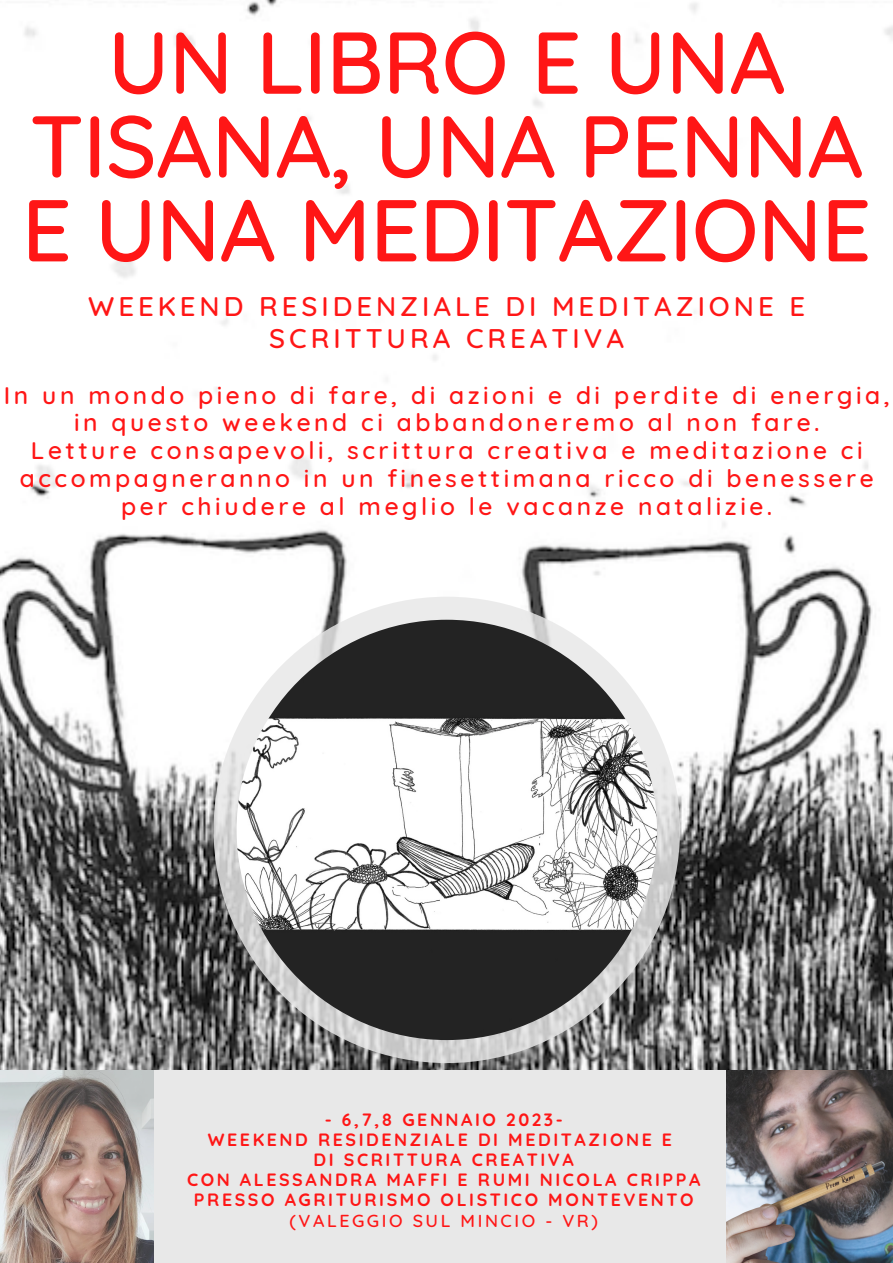
<style>
.page{position:relative;width:893px;height:1263px;background:#fff}
.page>*{position:absolute;margin:0;border:0;box-sizing:border-box;transform-origin:0 0}
.t1{font:500 87.53px/83.8px "Quicksand";letter-spacing:-.005em;color:#ff1616;text-align:center}
.t2{font:500 27.53px/31.3px "Quicksand";letter-spacing:.145em;color:#ff1616;text-align:center}
.t3{font:500 24.53px/27.8px "Quicksand";letter-spacing:.145em;color:#ff1616;text-align:center}
.t4{font:700 17.77px/20.2px "Quicksand";letter-spacing:.145em;color:#ff1616;text-align:center}
.t5{font:500 17.77px "Quicksand";letter-spacing:.145em;color:#ff1616}
</style>
<div class="page">
<img style="left:0;top:0;width:893px;height:1070px">
<svg style="left:213px;top:597px;width:467px;height:466px;background:#dadada"></svg>
<img style="left:237px;top:620px;width:420px;height:420px;border-radius:50%">
<div style="left:0;top:1070px;width:893px;height:193px;background:#e8e8e8"></div>
<img style="left:726px;top:1070px;width:167px;height:193px">
<img style="left:0;top:1070px;width:154px;height:193px">
<h1 class="t1" style="left:22px;top:19px;width:851px">UN LIBRO E UNA<br>TISANA, UNA PENNA<br>E UNA MEDITAZIONE</h1>
<p class="t2" style="left:88px;top:290px;width:718px">WEEKEND RESIDENZIALE DI MEDITAZIONE E<br>SCRITTURA CREATIVA</p>
<p class="t3" style="left:4px;top:380px;width:887px">In un mondo pieno di fare, di azioni e di perdite di energia, in questo weekend ci abbandoneremo al non fare.<br>Letture consapevoli, scrittura creativa e meditazione ci accompagneranno in un finesettimana ricco di benessere per chiudere al meglio le vacanze natalizie.</p>
<p class="t4" style="left:187px;top:1109px;width:515px">- 6,7,8 GENNAIO 2023-<br>WEEKEND RESIDENZIALE DI MEDITAZIONE E<br>DI SCRITTURA CREATIVA<br>CON ALESSANDRA MAFFI E RUMI NICOLA CRIPPA PRESSO AGRITURISMO OLISTICO MONTEVENTO</p>
<p class="t5" style="left:289px;top:1209px;width:310px">(VALEGGIO SUL MINCIO - VR)</p>
</div>
